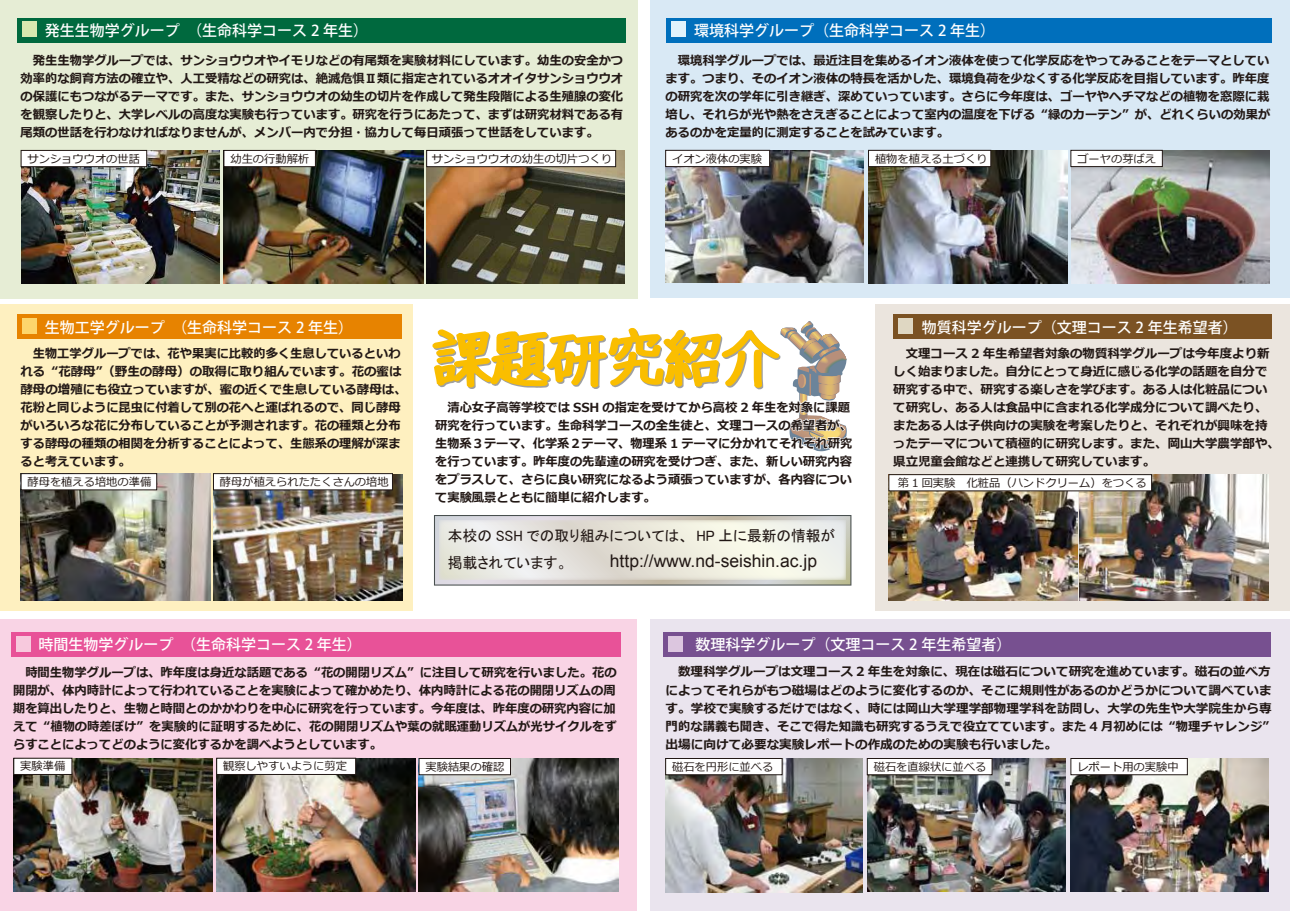
<style>
.page{position:relative;width:1290px;height:911px;background:#fff}
.page>*{position:absolute;margin:0;border:0;box-sizing:border-box;transform-origin:0 0}
.t1{font:700 57.5px "Y Oz Font";color:#fabe00}
.t2{font:17.5px "Arial";color:#221815}
.t3{font:500 15px "Koz Go Pro";color:#fff}
.t4{font:15px/26.2px "MS P Gothic";color:#221815}
.t5{font:700 12.5px/18.1px "Meiryo";color:#221815}
.t6{font:11.25px "Meiryo";color:#221815}
</style>
<div class="page">
<div style="left:651px;top:304px;width:639px;height:306px;background:#ebe5de"></div>
<div style="left:0;top:0;width:638px;height:298px;background:#e6edd5"></div>
<div style="left:651px;top:619px;width:639px;height:292px;background:#eae4ee"></div>
<div style="left:17px;top:18px;width:609px;height:24px;background:#00693e"></div>
<div style="left:22px;top:21px;width:15px;height:16px;background:#d7e8af"></div>
<div style="left:663px;top:632px;width:608px;height:24px;background:#775090"></div>
<div style="left:668px;top:636px;width:15px;height:15px;background:#dcc6df"></div>
<div style="left:893px;top:315px;width:378px;height:24px;background:#7b5223"></div>
<div style="left:898px;top:318px;width:15px;height:16px;background:#dfd7c2"></div>
<div style="left:0;top:304px;width:634px;height:307px;background:#fef0c0"></div>
<div style="left:17px;top:315px;width:385px;height:24px;background:#e78300"></div>
<div style="left:22px;top:318px;width:15px;height:16px;background:#fdd66c"></div>
<div style="left:651px;top:0;width:639px;height:298px;background:#d9e9f5"></div>
<div style="left:666px;top:18px;width:605px;height:24px;background:#006fbc"></div>
<div style="left:670px;top:21px;width:15px;height:16px;background:#e1f3fc"></div>
<div style="left:412px;top:303px;width:462px;height:311px;background:#fff"></div>
<div style="left:0;top:619px;width:636px;height:292px;background:#f9d4e5"></div>
<div style="left:11px;top:632px;width:610px;height:24px;background:#e85298"></div>
<div style="left:16px;top:636px;width:15px;height:15px;background:#f7c9dd"></div>
<svg style="left:434px;top:515px;width:417px;height:70px;background:#bbb8b4"></svg>
<svg style="left:440px;top:520px;width:406px;height:60px;background:#eae9e0"></svg>
<img style="left:889px;top:474px;width:379px;height:127px">
<div style="left:888px;top:474px;width:264px;height:17px;background:#fff;border:1px solid #221815"></div>
<img style="left:1070px;top:758px;width:199px;height:133px">
<img style="left:867px;top:758px;width:198px;height:133px">
<img style="left:666px;top:758px;width:196px;height:134px">
<div style="left:665px;top:758px;width:117px;height:17px;background:#fff;border:1px solid #221815"></div>
<div style="left:867px;top:758px;width:125px;height:17px;background:#fff;border:1px solid #221815"></div>
<div style="left:1070px;top:758px;width:117px;height:17px;background:#fff;border:1px solid #221815"></div>
<svg style="left:424px;top:37px;width:430px;height:415px"></svg>
<img style="left:217px;top:758px;width:198px;height:133px">
<img style="left:14px;top:758px;width:199px;height:133px">
<div style="left:13px;top:758px;width:59px;height:16px;background:#fff;border:1px solid #221815"></div>
<div style="left:216px;top:758px;width:140px;height:16px;background:#fff;border:1px solid #221815"></div>
<img style="left:419px;top:758px;width:199px;height:133px">
<div style="left:419px;top:758px;width:92px;height:17px;background:#fff;border:1px solid #221815"></div>
<img style="left:20px;top:473px;width:190px;height:127px">
<img style="left:213px;top:474px;width:189px;height:126px">
<div style="left:21px;top:473px;width:136px;height:17px;background:#fff;border:1px solid #221815"></div>
<div style="left:213px;top:473px;width:180px;height:17px;background:#fff;border:1px solid #221815"></div>
<img style="left:21px;top:150px;width:199px;height:133px">
<img style="left:427px;top:150px;width:198px;height:133px">
<img style="left:223px;top:150px;width:200px;height:133px">
<div style="left:21px;top:150px;width:126px;height:17px;background:#fff;border:1px solid #221815"></div>
<div style="left:224px;top:150px;width:92px;height:17px;background:#fff;border:1px solid #221815"></div>
<div style="left:426px;top:150px;width:190px;height:17px;background:#fff;border:1px solid #221815"></div>
<img style="left:666px;top:150px;width:198px;height:133px">
<img style="left:1071px;top:150px;width:198px;height:133px">
<img style="left:868px;top:150px;width:199px;height:133px">
<div style="left:665px;top:150px;width:105px;height:17px;background:#fff;border:1px solid #221815"></div>
<div style="left:868px;top:150px;width:123px;height:17px;background:#fff;border:1px solid #221815"></div>
<div style="left:1070px;top:150px;width:92px;height:17px;background:#fff;border:1px solid #221815"></div>
<p class="t3" style="left:45px;top:21px;width:325px">発生生物学グループ　（生命科学コース 2 年生）</p>
<p class="t5" style="left:21px;top:52px;width:604px;text-align:justify">　発生生物学グループでは、サンショウウオやイモリなどの有尾類を実験材料にしています。幼生の安全かつ効率的な飼育方法の確立や、人工受精などの研究は、絶滅危惧Ⅱ類に指定されているオオイタサンショウウオの保護にもつながるテーマです。また、サンショウウオの幼生の切片を作成して発生段階による生殖腺の変化を観察したりと、大学レベルの高度な実験も行っています。研究を行うにあたって、まずは研究材料である有尾類の世話を行わなければなりませんが、メンバー内で分担・協力して毎日頑張って世話をしています。</p>
<p class="t3" style="left:694px;top:21px;width:302px">環境科学グループ（生命科学コース 2 年生）</p>
<p class="t5" style="left:666px;top:52px;width:606px;text-align:justify">　環境科学グループでは、最近注目を集めるイオン液体を使って化学反応をやってみることをテーマとしています。つまり、そのイオン液体の特長を活かした、環境負荷を少なくする化学反応を目指しています。昨年度の研究を次の学年に引き継ぎ、深めていっています。さらに今年度は、ゴーヤやヘチマなどの植物を窓際に栽培し、それらが光や熱をさえぎることによって室内の温度を下げる “緑のカーテン” が、どれくらいの効果があるのかを定量的に測定することを試みています。</p>
<p class="t6" style="left:28px;top:151px;width:114px">サンショウウオの世話</p>
<p class="t6" style="left:230px;top:151px;width:80px">幼生の行動解析</p>
<p class="t6" style="left:432px;top:151px;width:181px">サンショウウオの幼生の切片つくり</p>
<p class="t6" style="left:672px;top:151px;width:91px">イオン液体の実験</p>
<p class="t6" style="left:875px;top:151px;width:114px">植物を植える土づくり</p>
<p class="t6" style="left:1077px;top:151px;width:80px">ゴーヤの芽ばえ</p>
<p class="t3" style="left:45px;top:317px;width:310px">生物工学グループ　（生命科学コース 2 年生）</p>
<p class="t3" style="left:922px;top:317px;width:317px">物質科学グループ（文理コース 2 年生希望者）</p>
<p class="t1" style="left:433px;top:312px;width:346px">課題研究紹介</p>
<p class="t5" style="left:893px;top:345px;width:388px">　文理コース 2 年生希望者対象の物質科学グループは今年度より新しく始まりました。自分にとって身近に感じる化学の話題を自分で研究する中で、研究する楽しさを学びます。ある人は化粧品について研究し、ある人は食品中に含まれる化学成分について調べたり、またある人は子供向けの実験を考案したりと、それぞれが興味を持ったテーマについて積極的に研究します。また、岡山大学農学部や、県立児童会館などと連携して研究しています。</p>
<p class="t6" style="left:898px;top:475px;width:250px">第 1 回実験　化粧品（ハンドクリーム）をつくる</p>
<p class="t5" style="left:21px;top:345px;width:388px">　生物工学グループでは、花や果実に比較的多く生息しているといわれる “花酵母”（野生の酵母）の取得に取り組んでいます。花の蜜は酵母の増殖にも役立っていますが、蜜の近くで生息している酵母は、花粉と同じように昆虫に付着して別の花へと運ばれるので、同じ酵母がいろいろな花に分布していることが予測されます。花の種類と分布する酵母の種類の相関を分析することによって、生態系の理解が深まると考えています。</p>
<p class="t5" style="left:435px;top:399px;width:418px">　清心女子高等学校では SSH の指定を受けてから高校 2 年生を対象に課題研究を行っています。生命科学コースの全生徒と、文理コースの希望者が、生物系３テーマ、化学系２テーマ、物理系 1 テーマに分かれてそれぞれ研究を行っています。昨年度の先輩達の研究を受けつぎ、また、新しい研究内容をプラスして、さらに良い研究になるよう頑張っていますが、各内容について実験風景とともに簡単に紹介します。</p>
<p class="t6" style="left:28px;top:474px;width:125px">酵母を植える培地の準備</p>
<p class="t6" style="left:220px;top:474px;width:170px">酵母が植えられたたくさんの培地</p>
<p class="t4" style="left:448px;top:523px;width:389px">本校の SSH での取り組みについては、 HP 上に最新の情報が掲載されています。</p>
<p class="t2" style="left:610px;top:550px;width:209px">http://www.nd-seishin.ac.jp</p>
<p class="t3" style="left:38px;top:635px;width:325px">時間生物学グループ　（生命科学コース 2 年生）</p>
<p class="t5" style="left:13px;top:663px;width:605px;text-align:justify">　時間生物学グループは、昨年度は身近な話題である “花の開閉リズム” に注目して研究を行いました。花の開閉が、体内時計によって行われていることを実験によって確かめたり、体内時計による花の開閉リズムの周期を算出したりと、生物と時間とのかかわりを中心に研究を行っています。今年度は、昨年度の研究内容に加えて “植物の時差ぼけ” を実験的に証明するために、花の開閉リズムや葉の就眠運動リズムが光サイクルをずらすことによってどのように変化するかを調べようとしています。</p>
<p class="t6" style="left:20px;top:758px;width:46px">実験準備</p>
<p class="t6" style="left:223px;top:758px;width:125px">観察しやすいように剪定</p>
<p class="t6" style="left:425px;top:759px;width:80px">実験結果の確認</p>
<p class="t3" style="left:695px;top:635px;width:317px">数理科学グループ（文理コース 2 年生希望者）</p>
<p class="t5" style="left:666px;top:663px;width:607px">　数理科学グループは文理コース 2 年生を対象に、現在は磁石について研究を進めています。磁石の並べ方によってそれらがもつ磁場はどのように変化するのか、そこに規則性があるのかどうかについて調べています。学校で実験するだけではなく、時には岡山大学理学部物理学科を訪問し、大学の先生や大学院生から専門的な講義も聞き、そこで得た知識も研究するうえで役立てています。また 4 月初めには “物理チャレンジ”出場に向けて必要な実験レポートの作成のための実験も行いました。</p>
<p class="t6" style="left:672px;top:759px;width:103px">磁石を円形に並べる</p>
<p class="t6" style="left:874px;top:759px;width:114px">磁石を直線状に並べる</p>
<p class="t6" style="left:1077px;top:759px;width:103px">レポート用の実験中</p>
</div>
